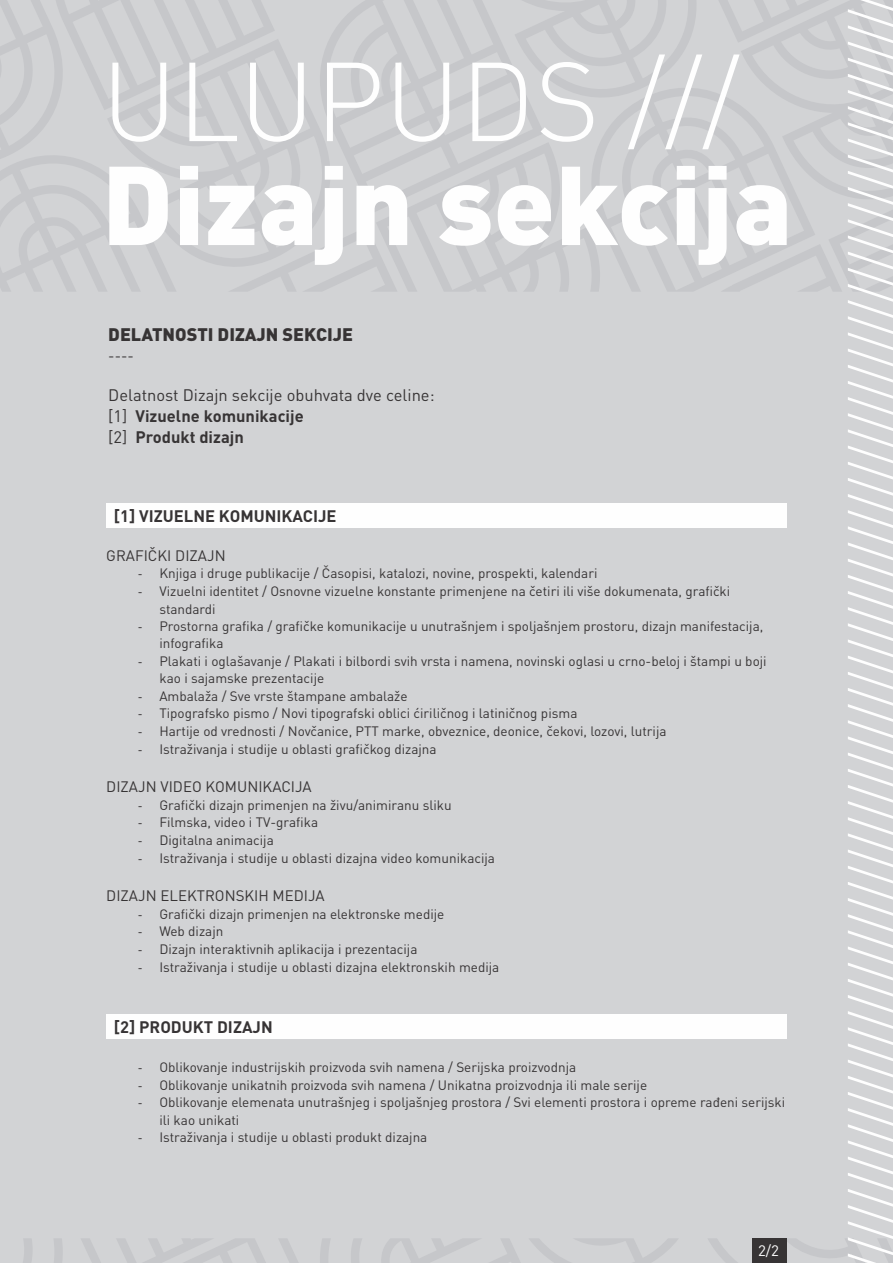
<style>
.page{position:relative;width:893px;height:1263px;background:#d2d3d5}
.page>*{position:absolute;margin:0;border:0;box-sizing:border-box;transform-origin:0 0}
.t1{font:900 110.25px "DIN Pro";color:#fefefe}
.t2{font:300 110.25px "DIN Pro";color:#fefefe}
.t3{font:300 54px "DIN Pro";color:#fefefe}
.t4{font:900 18px "DIN Pro";color:#373435}
.t5{font:16.5px/21.1px "DIN Pro";color:#373435}
.t6{font:700 16.5px "DIN Pro";color:#373435}
.t7{font:15px "DIN Pro";color:#373435}
.t8{font:15px "DIN Pro";color:#fefefe}
.t9{font:13.5px/17.7px "DIN Pro";color:#373435}
.s1{font-weight:700}
.s2{font-family:"Calibri"}
</style>
<div class="page">
<svg style="left:23px;top:1239px;width:870px;height:24px"></svg>
<svg style="left:0;top:0;width:893px;height:291px"></svg>
<div style="left:106px;top:1014px;width:681px;height:25px;background:#fefefe"></div>
<div style="left:106px;top:503px;width:681px;height:25px;background:#fefefe"></div>
<div style="left:752px;top:1238px;width:35px;height:25px;background:#373435"></div>
<h1 class="t2" style="left:101px;top:57px;width:640px">ULUPUDS ///</h1>
<h1 class="t1" style="left:101px;top:161px;width:693px">Dizajn sekcija</h1>
<h3 class="t4" style="left:108px;top:327px;width:246px">DELATNOSTI DIZAJN SEKCIJE</h3>
<p class="t7" style="left:108px;top:350px;width:27px">----</p>
<p class="t5" style="left:108px;top:386px;width:328px">Delatnost Dizajn sekcije obuhvata dve celine: [1] <span class="s1">Vizuelne komunikacije<br></span>[2] <span class="s1">Produkt dizajn</span></p>
<p class="t6" style="left:114px;top:509px;width:224px">[1] VIZUELNE KOMUNIKACIJE</p>
<p class="t7" style="left:106px;top:549px;width:121px">GRAFIČKI DIZAJN</p>
<p class="t9" style="left:138px;top:566px;width:461px"><span class="s2">-</span> Knjiga i druge publikacije / Časopisi, katalozi, novine, prospekti, kalendari</p>
<p class="t9" style="left:159px;top:583px;width:572px;text-indent:-21px"><span class="s2">-</span> Vizuelni identitet / Osnovne vizuelne konstante primenjene na četiri ili više dokumenata, grafički standardi</p>
<p class="t9" style="left:159px;top:618px;width:605px;text-indent:-21px"><span class="s2">-</span> Prostorna grafika / grafičke komunikacije u unutrašnjem i spoljašnjem prostoru, dizajn manifestacija, infografika</p>
<p class="t9" style="left:159px;top:653px;width:609px;text-indent:-21px"><span class="s2">-</span> Plakati i oglašavanje / Plakati i bilbordi svih vrsta i namena, novinski oglasi u crno-beloj i štampi u boji kao i sajamske prezentacije</p>
<p class="t9" style="left:138px;top:688px;width:271px"><span class="s2">-</span> Ambalaža / Sve vrste štampane ambalaže</p>
<p class="t9" style="left:138px;top:706px;width:441px"><span class="s2">-</span> Tipografsko pismo / Novi tipografski oblici ćiriličnog i latiničnog pisma</p>
<p class="t9" style="left:138px;top:724px;width:530px"><span class="s2">-</span> Hartije od vrednosti / Novčanice, PTT marke, obveznice, deonice, čekovi, lozovi, lutrija</p>
<p class="t9" style="left:138px;top:741px;width:300px"><span class="s2">-</span> Istraživanja i studije u oblasti grafičkog dizajna</p>
<p class="t7" style="left:106px;top:781px;width:207px">DIZAJN VIDEO KOMUNIKACIJA</p>
<p class="t9" style="left:138px;top:797px;width:315px"><span class="s2">-</span> Grafički dizajn primenjen na živu/animiranu sliku</p>
<p class="t9" style="left:138px;top:815px;width:181px"><span class="s2">-</span> Filmska, video i TV-grafika</p>
<p class="t9" style="left:138px;top:833px;width:137px"><span class="s2">-</span> Digitalna animacija</p>
<p class="t9" style="left:138px;top:850px;width:358px"><span class="s2">-</span> Istraživanja i studije u oblasti dizajna video komunikacija</p>
<p class="t7" style="left:106px;top:890px;width:220px">DIZAJN ELEKTRONSKIH MEDIJA</p>
<p class="t9" style="left:138px;top:906px;width:308px"><span class="s2">-</span> Grafički dizajn primenjen na elektronske medije</p>
<p class="t9" style="left:138px;top:924px;width:87px"><span class="s2">-</span> Web dizajn</p>
<p class="t9" style="left:138px;top:942px;width:281px"><span class="s2">-</span> Dizajn interaktivnih aplikacija i prezentacija</p>
<p class="t9" style="left:138px;top:959px;width:363px"><span class="s2">-</span> Istraživanja i studije u oblasti dizajna elektronskih medija</p>
<p class="t6" style="left:114px;top:1020px;width:160px">[2] PRODUKT DIZAJN</p>
<p class="t9" style="left:138px;top:1059px;width:439px"><span class="s2">-</span> Oblikovanje industrijskih proizvoda svih namena / Serijska proizvodnja</p>
<p class="t9" style="left:138px;top:1077px;width:510px"><span class="s2">-</span> Oblikovanje unikatnih proizvoda svih namena / Unikatna proizvodnja ili male serije</p>
<p class="t9" style="left:159px;top:1095px;width:627px;text-indent:-21px"><span class="s2">-</span> Oblikovanje elemenata unutrašnjeg i spoljašnjeg prostora / Svi elementi prostora i opreme rađeni serijski ili kao unikati</p>
<p class="t9" style="left:138px;top:1130px;width:291px"><span class="s2">-</span> Istraživanja i studije u oblasti produkt dizajna</p>
<p class="t8" style="left:758px;top:1244px;width:22px">2/2</p>
<h2 class="t3" style="left:849px;top:1272px;width:1280px;rotate:-90deg">///////////////////////////////////////////////////////////////////////////////</h2>
</div>
